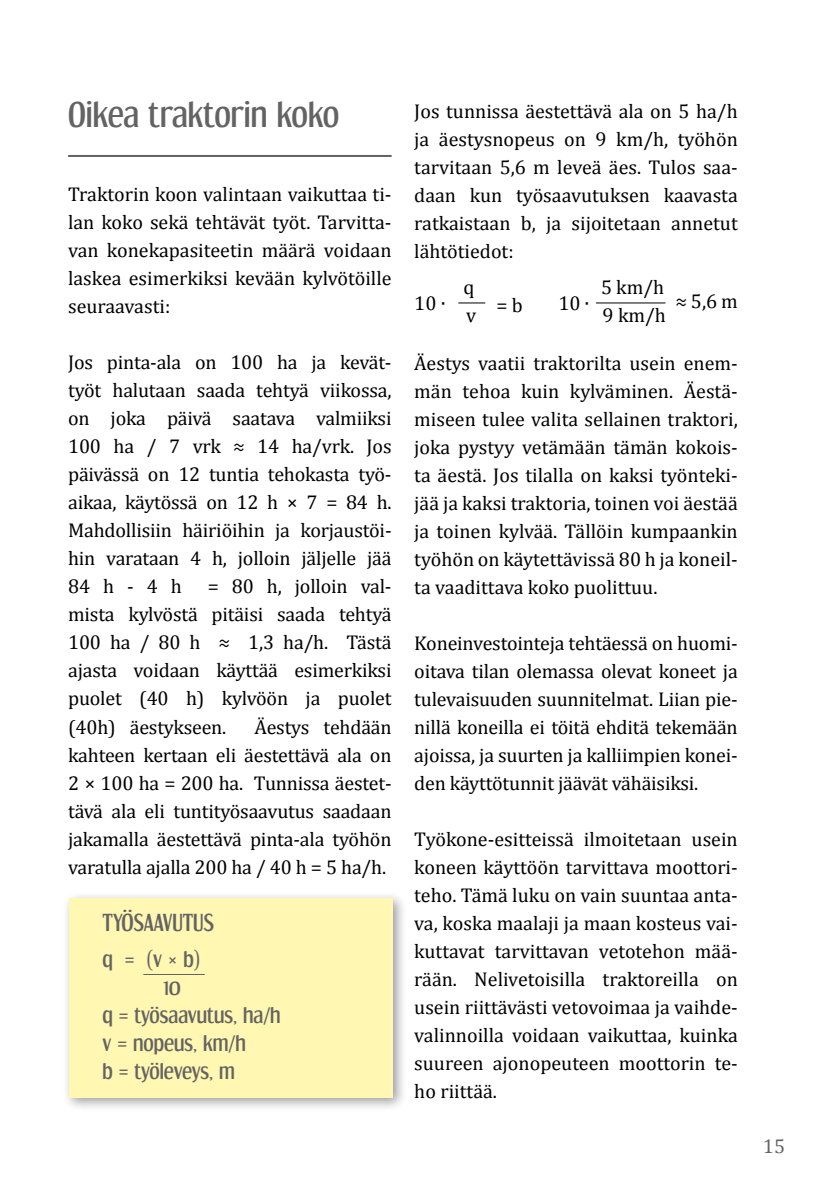
<style>
.page{position:relative;width:840px;height:1191px;background:#fff}
.page>*{position:absolute;margin:0;border:0;box-sizing:border-box;transform-origin:0 0}
.t1{font:32px "Dream Orphanage Rg";color:#646363}
.t2{font:22px "Dream Orphanage Rg";color:#646363}
.t3{font:20px/28px "Cambria";letter-spacing:-.01em;color:#000;text-align:justify}
.t4{font:20px "Dream Orphanage Rg";color:#646363}
.t5{font:20px "Dream Orphanage Rg";letter-spacing:-.02em;color:#646363}
.t6{font:20px "Cambria";color:#646363}
</style>
<div class="page">
<div style="left:62px;top:890px;width:346px;height:222px;background:#000;opacity:.4"></div>
<div style="left:69px;top:897px;width:323px;height:200px;background:#fff7b2"></div>
<hr style="left:143px;top:974px;width:62px;height:1px;background:#646363">
<hr style="left:68px;top:155px;width:323px;height:2px;background:#646363">
<svg style="left:458px;top:302px;width:27px;height:1px"></svg>
<hr style="left:595px;top:302px;width:70px;height:1px;background:#000">
<h1 class="t1" style="left:68px;top:95px;width:273px">Oikea traktorin koko</h1>
<p class="t3" style="left:68px;top:180px;width:325px">Traktorin koon valintaan vaikuttaa ti&shy;lan koko sekä tehtävät työt. Tarvitta&shy;van konekapasiteetin määrä voidaan laskea esimerkiksi kevään kylvötöille seuraavasti:</p>
<p class="t3" style="left:68px;top:348px;width:325px">Jos pinta-ala on 100 ha ja kevät&shy;työt halutaan saada tehtyä viikossa, on joka päivä saatava valmiiksi 100 ha / 7 vrk ≈ 14 ha/vrk. Jos päivässä on 12 tuntia tehokasta työ&shy;aikaa, käytössä on 12 h × 7 = 84 h.<br>Mahdollisiin häiriöihin ja korjaustöi&shy;hin varataan 4 h, jolloin jäljelle jää 84 h - 4 h</p>
<p class="t3" style="left:68px;top:572px;width:325px;text-indent:140px">= 80 h, jolloin val&shy;mista kylvöstä pitäisi saada tehtyä 100 ha / 80 h ≈ 1,3 ha/h. Tästä ajasta voidaan käyttää esimerkiksi puolet (40 h) kylvöön ja puolet (40h) äestykseen.</p>
<p class="t3" style="left:68px;top:712px;width:325px;text-indent:186px">Äestys tehdään kahteen kertaan eli äestettävä ala on 2 × 100 ha = 200 ha. Tunnissa äestet&shy;tävä ala eli tuntityösaavutus saadaan jakamalla äestettävä pinta-ala työhön varatulla ajalla 200 ha / 40 h = 5 ha/h.</p>
<p class="t2" style="left:103px;top:909px;width:113px">TYÖSAAVUTUS</p>
<p class="t4" style="left:103px;top:947px;width:99px">q = (v × b)</p>
<p class="t4" style="left:163px;top:975px;width:19px">10</p>
<p class="t4" style="left:103px;top:1003px;width:179px">q = työsaavutus, ha/h</p>
<p class="t4" style="left:103px;top:1031px;width:145px">v = nopeus, km/h</p>
<p class="t5" style="left:103px;top:1059px;width:133px">b = työleveys, m</p>
<p class="t3" style="left:414px;top:97px;width:325px">Jos tunnissa äestettävä ala on 5 ha/h ja äestysnopeus on 9 km/h, työhön tarvitaan 5,6 m leveä äes. Tulos saa&shy;daan kun työsaavutuksen kaavasta ratkaistaan b, ja sijoitetaan annetut lähtötiedot:</p>
<p class="t3" style="left:414px;top:289px;width:33px">10 ∙</p>
<p class="t3" style="left:601px;top:273px;width:64px">5 km/h</p>
<p class="t3" style="left:463px;top:273px;width:12px">q</p>
<p class="t3" style="left:675px;top:287px;width:63px">≈ 5,6 m</p>
<p class="t3" style="left:496px;top:291px;width:28px">= b</p>
<p class="t3" style="left:558px;top:289px;width:32px">10 ∙</p>
<p class="t3" style="left:466px;top:301px;width:12px">v</p>
<p class="t3" style="left:602px;top:301px;width:65px">9 km/h</p>
<p class="t3" style="left:414px;top:349px;width:325px">Äestys vaatii traktorilta usein enem&shy;män tehoa kuin kylväminen. Äestä&shy;miseen tulee valita sellainen traktori, joka pystyy vetämään tämän kokois&shy;ta äestä. Jos tilalla on kaksi työnteki&shy;jää ja kaksi traktoria, toinen voi äestää ja toinen kylvää. Tällöin kumpaankin työhön on käytettävissä 80 h ja koneil&shy;ta vaadittava koko puolittuu.</p>
<p class="t3" style="left:414px;top:629px;width:325px">Koneinvestointeja tehtäessä on huomi&shy;oitava tilan olemassa olevat koneet ja tulevaisuuden suunnitelmat. Liian pie&shy;nillä koneilla ei töitä ehditä tekemään ajoissa, ja suurten ja kalliimpien konei&shy;den käyttötunnit jäävät vähäisiksi.</p>
<p class="t3" style="left:414px;top:825px;width:325px">Työkone-esitteissä ilmoitetaan usein koneen käyttöön tarvittava moottori&shy;teho. Tämä luku on vain suuntaa anta&shy;va, koska maalaji ja maan kosteus vai&shy;kuttavat tarvittavan vetotehon mää&shy;rään. Nelivetoisilla traktoreilla on usein riittävästi vetovoimaa ja vaihde&shy;valinnoilla voidaan vaikuttaa, kuinka suureen ajonopeuteen moottorin te&shy;ho riittää.</p>
<p class="t6" style="left:762px;top:1134px;width:24px">15</p>
</div>
